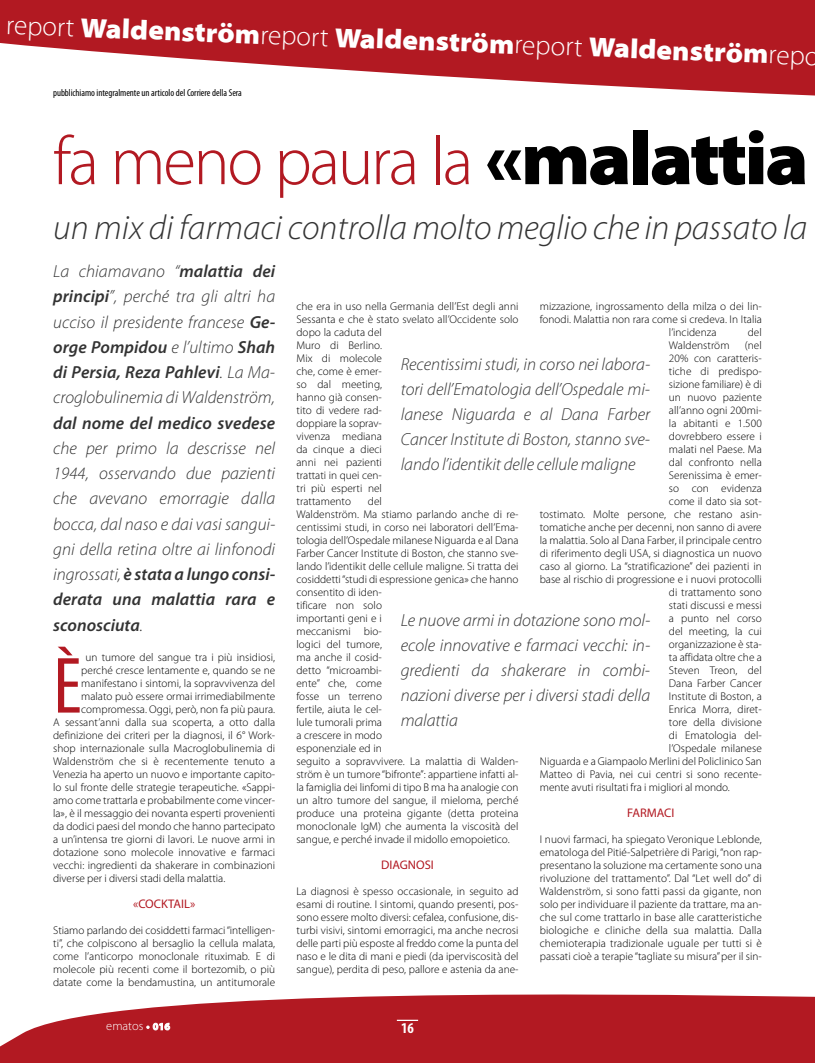
<style>
.page{position:relative;width:815px;height:1063px;background:#fff}
.page>*{position:absolute;margin:0;border:0;box-sizing:border-box;transform-origin:0 0}
.t1{font:condensed 80.5px "Myriad Pro";color:#b21922}
.t2{font:300 69px "Myriad Pro";letter-spacing:-.035em;color:#b21922}
.t3{font:italic 300 34.75px "Myriad Pro";letter-spacing:-.005em;color:#333}
.t4{font:900 semi-expanded 27.5px "Myriad Pro";color:#fff}
.t5{font:italic 300 17.5px/25.2px "Myriad Pro";color:#333;text-align:justify}
.t6{font:italic 600 17.5px "Myriad Pro";letter-spacing:.005em;color:#333}
.t7{font:700 condensed 15px "Myriad Pro";color:#fff}
.t8{font:12.5px "Myriad Pro";color:#b21922}
.t9{font:300 12.5px "Myriad Pro";color:#fff}
.t10{font:300 11.25px/13px "Myriad Pro";letter-spacing:.005em;color:#000;text-align:justify}
.t11{font:condensed 10px "Myriad Pro";letter-spacing:-.005em;color:#000}
.s1{font-weight:300;font-stretch:normal}
.s2{font-weight:900;font-stretch:semi-expanded;font-size:75.5px;color:#000}
.s3{font-weight:600}
.s4{font-weight:600;font-size:10px}
.s5{font-weight:700;font-size:10px}
</style>
<div class="page">
<svg style="left:0;top:994px;width:815px;height:69px;background:#ba323a"></svg>
<svg style="left:397px;top:1020px;width:21px;height:1px"></svg>
<svg style="left:0;top:0;width:815px;height:96px;fill:#b21922"></svg>
<h3 class="t4" style="left:7px;top:16px;width:815px;rotate:2deg"><span class="s1">report</span> Waldenström<span class="s1">report</span> Waldenström<span class="s1">report</span> Waldenström<span class="s1">repo</span></h3>
<p class="t11" style="left:53px;top:89px;width:190px">pubblichiamo integralmente un articolo del Corriere della Sera</p>
<h2 class="t2" style="left:53px;top:135px;width:757px">fa meno paura la <span class="s2">«malattia</span></h2>
<h3 class="t3" style="left:53px;top:214px;width:756px">un mix di farmaci controlla molto meglio che in passato la</h3>
<h3 class="t5" style="left:53px;top:260px;width:224px">La chiamavano “<span class="s3">malattia dei principi</span>”, perché tra gli altri ha ucciso il presidente francese <span class="s3">Ge&shy;orge Pompidou</span> e l’ultimo <span class="s3">Shah di Persia, Reza Pahlevi</span>. La Ma&shy;croglobulinemia di Waldenström,</h3>
<h3 class="t6" style="left:53px;top:416px;width:224px">dal nome del medico svedese</h3>
<h3 class="t5" style="left:53px;top:437px;width:224px">che per primo la descrisse nel 1944, osservando due pazienti che avevano emorragie dalla bocca, dal naso e dai vasi sangui&shy;gni della retina oltre ai linfonodi ingrossati, <span class="s3">è stata a lungo consi&shy;derata una malattia rara e sconosciuta</span>.</h3>
<h1 class="t1" style="left:53px;top:657px;width:30px">È</h1>
<p class="t10" style="left:85px;top:651px;width:191px">un tumore del sangue tra i più insidiosi,</p>
<p class="t10" style="left:81px;top:664px;width:195px">perché cresce lentamente e, quando se ne</p>
<p class="t10" style="left:81px;top:677px;width:195px">manifestano i sintomi, la sopravvivenza del</p>
<p class="t10" style="left:81px;top:690px;width:195px">malato può essere ormai irrimediabilmente</p>
<p class="t10" style="left:81px;top:703px;width:195px">compromessa. Oggi, però, non fa più paura.</p>
<p class="t10" style="left:53px;top:716px;width:224px">A sessant’anni dalla sua scoperta, a otto dalla</p>
<p class="t10" style="left:53px;top:729px;width:224px">definizione dei criteri per la diagnosi, il 6° Work-</p>
<p class="t10" style="left:53px;top:742px;width:224px">shop internazionale sulla Macroglobulinemia di</p>
<p class="t10" style="left:53px;top:755px;width:224px">Waldenström che si è recentemente tenuto a</p>
<p class="t10" style="left:53px;top:768px;width:224px">Venezia ha aperto un nuovo e importante capito-</p>
<p class="t10" style="left:53px;top:781px;width:224px">lo sul fronte delle strategie terapeutiche. «Sappi-</p>
<p class="t10" style="left:53px;top:794px;width:224px">amo come trattarla e probabilmente come vincer-</p>
<p class="t10" style="left:53px;top:807px;width:224px">la», è il messaggio dei novanta esperti provenienti</p>
<p class="t10" style="left:53px;top:820px;width:224px">da dodici paesi del mondo che hanno partecipato</p>
<p class="t10" style="left:53px;top:833px;width:224px">a un’intensa tre giorni di lavori. Le nuove armi in</p>
<p class="t10" style="left:53px;top:846px;width:224px">dotazione sono molecole innovative e farmaci</p>
<p class="t10" style="left:53px;top:859px;width:224px">vecchi: ingredienti da shakerare in combinazioni</p>
<p class="t10" style="left:53px;top:872px;width:174px">diverse per i diversi stadi della malattia.</p>
<p class="t8" style="left:133px;top:899px;width:64px">«COCKTAIL»</p>
<p class="t10" style="left:53px;top:924px;width:224px">Stiamo parlando dei cosiddetti farmaci “intelligen&shy;ti”, che colpiscono al bersaglio la cellula malata, come l’anticorpo monoclonale rituximab. E di molecole più recenti come il bortezomib, o più datate come la bendamustina, un antitumorale</p>
<p class="t9" style="left:106px;top:1021px;width:65px">ematos <span class="s4">•</span> <span class="s5">016</span></p>
<p class="t10" style="left:296px;top:300px;width:223px;text-align:left">che era in uso nella Germania dell’Est degli anni<br>Sessanta e che è stato svelato all’Occidente solo dopo la caduta del<br>Muro di Berlino.<br>Mix di molecole<br>che, come è emer-<br>so dal meeting,<br>hanno già consen-<br>tito di vedere rad-<br>doppiare la soprav-<br>vivenza mediana<br>da cinque a dieci<br>anni nei pazienti<br>trattati in quei cen-<br>tri più esperti nel<br>trattamento</p>
<p class="t10" style="left:540px;top:300px;width:224px">mizzazione, ingrossamento della milza o dei lin-</p>
<p class="t10" style="left:540px;top:313px;width:224px">fonodi. Malattia non rara come si credeva. In Italia</p>
<p class="t10" style="left:669px;top:326px;width:49px">l’incidenza</p>
<p class="t10" style="left:748px;top:326px;width:16px">del</p>
<p class="t10" style="left:669px;top:339px;width:62px">Waldenström</p>
<p class="t10" style="left:745px;top:339px;width:19px">(nel</p>
<p class="t10" style="left:669px;top:352px;width:94px">20% con caratteris-</p>
<p class="t10" style="left:669px;top:365px;width:94px">tiche di predispo-</p>
<p class="t10" style="left:669px;top:378px;width:94px">sizione familiare) è di</p>
<p class="t10" style="left:669px;top:391px;width:94px">un nuovo paziente</p>
<p class="t10" style="left:669px;top:404px;width:94px">all’anno ogni 200mi-</p>
<p class="t10" style="left:669px;top:417px;width:94px">la abitanti e 1.500</p>
<p class="t10" style="left:669px;top:430px;width:94px">dovrebbero essere i</p>
<p class="t10" style="left:669px;top:443px;width:94px">malati nel Paese. Ma</p>
<p class="t10" style="left:669px;top:456px;width:94px">dal confronto nella</p>
<p class="t10" style="left:669px;top:469px;width:94px">Serenissima è emer-</p>
<p class="t10" style="left:669px;top:482px;width:94px">so con evidenza</p>
<p class="t10" style="left:669px;top:495px;width:94px">come il dato sia sot-</p>
<p class="t10" style="left:540px;top:508px;width:224px">tostimato. Molte persone, che restano asin-</p>
<p class="t10" style="left:540px;top:521px;width:223px">tomatiche anche per decenni, non sanno di avere</p>
<p class="t10" style="left:540px;top:534px;width:224px">la malattia. Solo al Dana Farber, il principale centro</p>
<p class="t10" style="left:540px;top:547px;width:224px">di riferimento degli USA, si diagnostica un nuovo</p>
<p class="t10" style="left:540px;top:560px;width:224px">caso al giorno. La “stratificazione” dei pazienti in</p>
<p class="t10" style="left:540px;top:573px;width:224px">base al rischio di progressione e i nuovi protocolli</p>
<p class="t10" style="left:669px;top:586px;width:94px">di trattamento sono</p>
<p class="t10" style="left:669px;top:599px;width:94px">stati discussi e messi</p>
<p class="t10" style="left:669px;top:612px;width:94px">a punto nel corso</p>
<p class="t10" style="left:669px;top:625px;width:94px">del meeting, la cui</p>
<p class="t10" style="left:669px;top:638px;width:94px">organizzazione è sta-</p>
<p class="t10" style="left:669px;top:651px;width:94px">ta affidata oltre che a</p>
<p class="t10" style="left:669px;top:664px;width:94px">Steven Treon, del</p>
<p class="t10" style="left:669px;top:677px;width:94px">Dana Farber Cancer</p>
<p class="t10" style="left:669px;top:690px;width:94px">Institute di Boston, a</p>
<p class="t10" style="left:669px;top:703px;width:94px">Enrica Morra, diret-</p>
<p class="t10" style="left:669px;top:716px;width:94px">tore della divisione</p>
<p class="t10" style="left:669px;top:729px;width:94px">di Ematologia del-</p>
<p class="t10" style="left:669px;top:742px;width:94px">l’Ospedale milanese</p>
<p class="t10" style="left:540px;top:755px;width:224px">Niguarda e a Giampaolo Merlini del Policlinico San</p>
<p class="t10" style="left:540px;top:768px;width:224px">Matteo di Pavia, nei cui centri si sono recente-</p>
<p class="t10" style="left:540px;top:781px;width:192px">mente avuti risultati fra i migliori al mondo.</p>
<p class="t8" style="left:627px;top:808px;width:49px">FARMACI</p>
<p class="t10" style="left:540px;top:833px;width:224px">I nuovi farmaci, ha spiegato Veronique Leblonde, ematologa del Pitié-Salpetrière di Parigi, “non rap&shy;presentano la soluzione ma certamente sono una rivoluzione del trattamento”. Dal “Let well do” di Waldenström, si sono fatti passi da gigante, non solo per individuare il paziente da trattare, ma an&shy;che sul come trattarlo in base alle caratteristiche biologiche e cliniche della sua malattia. Dalla chemioterapia tradizionale uguale per tutti si è passati cioè a terapie “tagliate su misura” per il sin-</p>
<h3 class="t5" style="left:401px;top:353px;width:251px">Recentissimi studi, in corso nei labora&shy;tori dell’Ematologia dell’Ospedale mi&shy;lanese Niguarda e al Dana Farber Cancer Institute di Boston, stanno sve&shy;lando l’identikit delle cellule maligne</h3>
<p class="t10" style="left:296px;top:495px;width:224px;text-align:left;text-indent:71px">del<br>Waldenström. Ma stiamo parlando anche di re&shy;centissimi studi, in corso nei laboratori dell’Ema&shy;tologia dell’Ospedale milanese Niguarda e al Dana<br>Farber Cancer Institute di Boston, che stanno sve&shy;lando l’identikit delle cellule maligne. Si tratta dei cosiddetti “studi di espressione genica» che hanno consentito di iden-<br>tificare non solo<br>importanti geni e i<br>meccanismi bio-<br>logici del tumore,<br>ma anche il cosid-<br>detto “microambi-<br>ente” che, come<br>fosse un terreno<br>fertile, aiuta le cel-<br>lule tumorali prima<br>a crescere in modo<br>esponenziale ed in<br>seguito a sopravvivere. La malattia di Walden&shy;ström è un tumore “bifronte”: appartiene infatti al&shy;la famiglia dei linfomi di tipo B ma ha analogie con un altro tumore del sangue, il mieloma, perché produce una proteina gigante (detta proteina monoclonale IgM) che aumenta la viscosità del sangue, e perché invade il midollo emopoietico.</p>
<p class="t8" style="left:381px;top:860px;width:54px">DIAGNOSI</p>
<p class="t10" style="left:296px;top:885px;width:224px">La diagnosi è spesso occasionale, in seguito ad esami di routine. I sintomi, quando presenti, pos&shy;sono essere molto diversi: cefalea, confusione, dis&shy;turbi visivi, sintomi emorragici, ma anche necrosi delle parti più esposte al freddo come la punta del naso e le dita di mani e piedi (da iperviscosità del sangue), perdita di peso, pallore e astenia da ane-</p>
<h3 class="t5" style="left:401px;top:609px;width:251px">Le nuove armi in dotazione sono mol&shy;ecole innovative e farmaci vecchi: in&shy;gredienti da shakerare in combi&shy;nazioni diverse per i diversi stadi della malattia</h3>
<h3 class="t7" style="left:401px;top:1019px;width:14px">16</h3>
</div>
